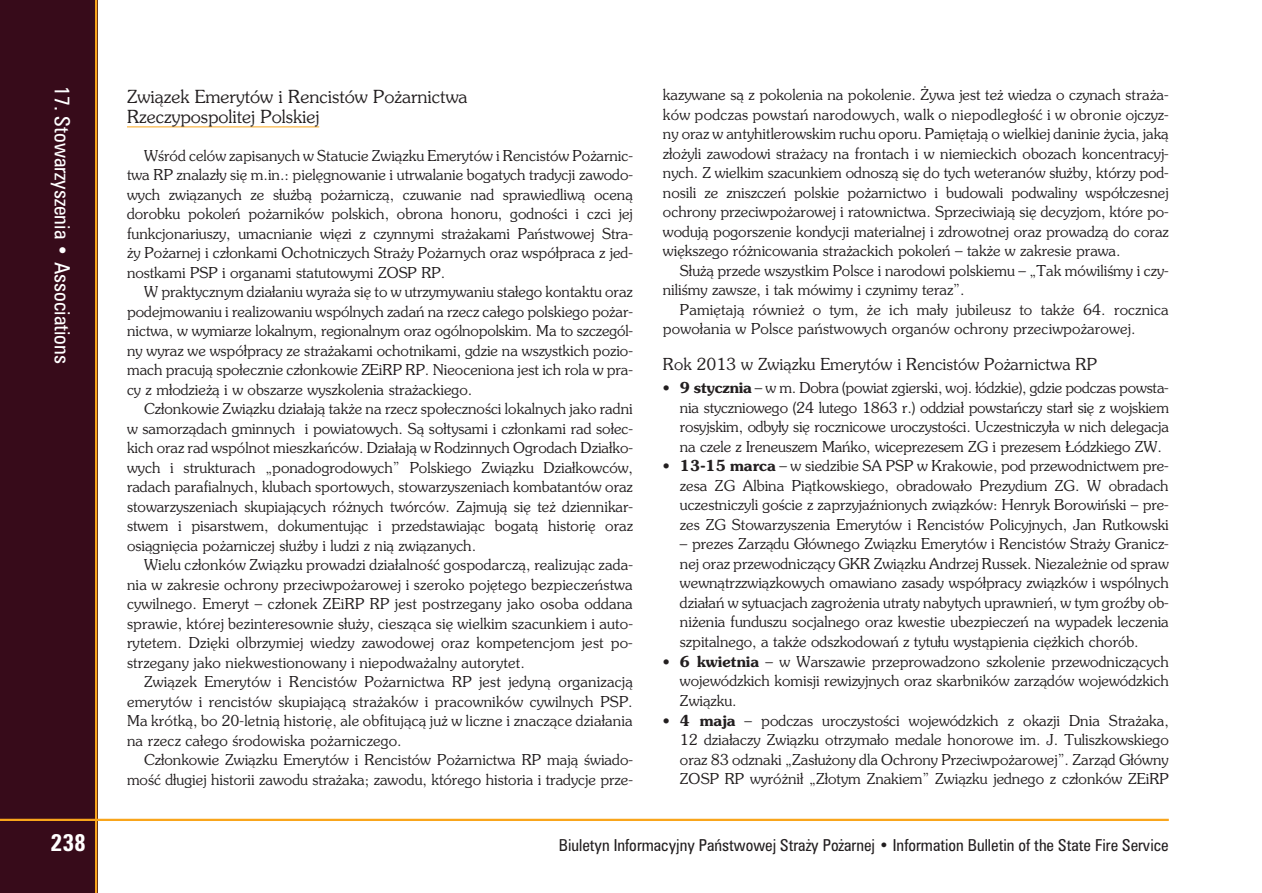
<style>
.page{position:relative;width:1262px;height:893px;background:#fff}
.page>*{position:absolute;margin:0;border:0;box-sizing:border-box;transform-origin:0 0}
.t1{font:700 24px "Zurich Cn EU";color:#fff}
.t2{font:21px "Zurich Cn EU";color:#fff}
.t3{font:18px/19.5px "Southern";color:#231f20}
.t4{font:16.5px "Zurich Cn EU";color:#231f20}
.t5{font:16.5px "Southern";color:#231f20}
.t6{font:15px/19.5px "Southern";color:#231f20;text-align:justify}
.s1{font-weight:700}
</style>
<div class="page">
<div style="left:0;top:0;width:97px;height:893px;background:#370b1a"></div>
<hr style="left:95px;top:0;width:2px;height:893px;background:#f9a51b">
<hr style="left:127px;top:127px;width:192px;height:1px;background:#f9a51b">
<hr style="left:0;top:819px;width:1169px;height:2px;background:#f9a51b">
<h2 class="t2" style="left:75px;top:86px;width:280px;rotate:90deg">17. Stowarzyszenia • Associations</h2>
<p class="t3" style="left:127px;top:88px;width:342px">Zwi¹zek Eme ry tów i Ren ci stów Po ¿ar ni c twa<br>Rze czypo spo li tej Pol skiej</p>
<p class="t6" style="left:127px;top:147px;width:507px;text-indent:17px">Wœród ce lów za pi sa nych w Sta tu cie Zwi¹zku Eme ry tów i Ren ci stów Po ¿ar ni c&shy;twa RP zna laz³y siê m.in.: pie lêg no wa nie i utrwa la nie bo ga tych tra dy cji za wo do - wych zwi¹za nych ze s³u¿b¹ po ¿a r nicz¹, czu wa nie nad spra wie d liw¹ ocen¹ do ro b ku po ko leñ po ¿a r ni ków pol skich, ob ro na ho no ru, god no œci i czci jej funkcjonariuszy, uma c nia nie wiê zi z czyn ny mi stra ¿a ka mi Pa ñ stwo wej Stra - ¿y Po ¿a r nej i cz³on ka mi Ocho t ni czych Stra ¿y Po ¿a r nych oraz wspó³pra ca z jed - no stka mi PSP i or ga na mi sta tu to wy mi ZOSP RP.</p>
<p class="t6" style="left:127px;top:283px;width:507px;text-indent:17px">W pra kty cz nym dzia³aniu wy ra ¿a siê to w utrzy my wa niu sta³ego kon ta ktu oraz po dej mo wa niu i rea li zo wa niu wspó l nych za dañ na rzecz ca³ego pol skie go po ¿ar - ni c twa, w wy mia rze lo ka l nym, re gio na l nym oraz ogól no po l skim. Ma to szcze gól - ny wy raz we wspó³pra cy ze stra ¿a ka mi ocho t ni ka mi, gdzie na wszy stkich po zio - mach pra cuj¹ spo³ecznie cz³on ko wie ZE iRP RP. Nie oce nio na jest ich rola w pra - cy z m³od zie¿¹ i w ob sza rze wy szko le nia stra ¿a c kie go.</p>
<p class="t6" style="left:127px;top:400px;width:507px;text-indent:17px">Cz³on ko wie Zwi¹zku dzia³aj¹ ta k ¿e na rzecz spo³ecz no œci lo ka l nych jako rad ni w sa morz¹dach gmin nych i po wia to wych. S¹ so³tysa mi i cz³on ka mi rad so³ec&shy;kich oraz rad wspól not mie sz ka ñ ców. Dzia³aj¹ w Ro dzin nych Ogro dach Dzia³ko - wych i stru ktu rach „ponad ogro do wych” Pol skie go Zwi¹zku Dzia³ko w ców, ra dach pa ra fia l nych, klu bach spo r to wych, sto wa rzy sze niach ko m ba tan tów oraz sto wa rzy sze niach sku piaj¹cych ró ¿ nych twó r ców. Za j muj¹ siê te¿ dzien ni ka r - stwem i pi sa r stwem, do ku men tuj¹c i przed sta wiaj¹c bo gat¹ hi sto riê oraz osi¹gniê cia po ¿a r ni czej s³u¿by i lu dzi z ni¹ zwi¹za nych.</p>
<p class="t6" style="left:127px;top:556px;width:507px;text-indent:17px">Wie lu cz³on ków Zwi¹zku pro wa dzi dzia³al noœæ go spo darcz¹, re a li zuj¹c za da - nia w za kre sie ochro ny prze ciwpo ¿a ro wej i sze ro ko po jê te go bez pie cze ñ stwa cy wi l ne go. Eme ryt – cz³onek ZE iRP RP jest post rze ga ny jako oso ba od da na spra wie, któ rej bez inte reso w nie s³u¿y, ciesz¹ca siê wie l kim sza cun kiem i au to - ry te tem. Dziê ki ol brzy miej wie dzy za wo do wej oraz ko m pe ten cjom jest po&shy;strze ga ny jako nie kwe stio nowa ny i nie pod wa¿a l ny au to ry tet.</p>
<p class="t6" style="left:127px;top:673px;width:507px;text-indent:17px">Zwi¹zek Eme ry tów i Ren ci stów Po ¿ar ni c twa RP jest je dyn¹ or ga ni zacj¹ eme ry tów i ren ci stów sku piaj¹c¹ stra ¿a ków i pra co w ni ków cy wi l nych PSP.<br>Ma krótk¹, bo 20-le t ni¹ hi sto riê, ale ob fi tuj¹c¹ ju¿ w li cz ne i znacz¹ce dzia³ania na rzecz ca³ego œro do wi ska po¿a r ni cze go.</p>
<p class="t6" style="left:127px;top:751px;width:507px;text-align:right">Cz³on ko wie Zwi¹zku Eme ry tów i Ren ci stów Po ¿ar ni c twa RP maj¹ œwia do - moœæ d³ugiej hi sto rii za wo du stra ¿a ka; za wo du, któ re go hi sto ria i tra dy cje prze -</p>
<p class="t6" style="left:663px;top:86px;width:507px">ka zy wa ne s¹ z poko le nia na po ko le nie. ¯ywa jest te¿ wie dza o czy nach stra ¿a - ków pod czas po wstañ na ro do wych, walk o nie pod leg³oœæ i w ob ro nie oj czy z - ny oraz w anty hit le ro wskim ru chu opo ru. Pa miê taj¹ o wie l kiej da ni nie ¿y cia, jak¹ z³o¿y li za wo do wi stra ¿a cy na fron tach i w nie mie c kich obo zach kon cen tracy j - nych. Z wie l kim sza cun kiem od nosz¹ siê do tych we te ra nów s³u¿by, któ rzy pod - no si li ze zni sz czeñ pol skie po ¿ar ni c two i bu do wa li pod wa li ny wspó³cze s nej ochro ny prze ciwpo ¿a ro wej i ra tow ni c twa. Sprze ci wiaj¹ siê de cy zjom, któ re po - wo duj¹ po go r sze nie kon dy cji ma te ria l nej i zdro wo t nej oraz pro wadz¹ do co raz wiê ksze go ró¿ ni co wa nia stra ¿a c kich po ko leñ – ta k ¿e w za kre sie pra wa.</p>
<p class="t6" style="left:663px;top:261px;width:507px;text-indent:17px">S³u¿¹ prze de wszy stkim Pol sce i na ro do wi pol skie mu – „Tak mó wi li œmy i czy&shy;ni li œmy za wsze, i tak mó wi my i czy ni my te raz”.</p>
<p class="t6" style="left:663px;top:300px;width:507px;text-indent:17px">Pa miê taj¹ rów nie¿ o tym, ¿e ich ma³y ju bi le usz to ta k ¿e 64. ro cz ni ca powo³ania w Pol sce pa ñ stwo wych or ga nów ochro ny prze ciwpo ¿a ro wej.</p>
<p class="t5" style="left:663px;top:357px;width:436px">Rok 2013 w Zwi¹zku Eme ry tów i Ren ci stów Po ¿ar ni c twa RP</p>
<p class="t6" style="left:680px;top:379px;width:491px;text-indent:-17px">• <span class="s1">9 sty cz nia</span> – w m. Do bra (po wiat zgie r ski, woj. ³ódzkie), gdzie pod czas po wsta - nia sty cz nio we go (24 lu te go 1863 r.) od dzia³ po wsta ñ czy star³ siê z wo j skiem ro sy j skim, odby³y siê ro cz ni co we uro czy sto œci. Ucze st ni czy³a w nich de le ga cja na cze le z Ire ne u szem Ma ñ ko, wi ce pre ze sem ZG i pre ze sem £ódz kie go ZW.</p>
<p class="t6" style="left:680px;top:457px;width:490px;text-indent:-17px">• <span class="s1">13-15 ma r ca</span> – w sie dzi bie SA PSP w Kra ko wie, pod prze wod ni c twem pre - ze sa ZG Al bi na Pi¹tko wskie go, ob ra do wa³o Pre zy dium ZG. W ob ra dach ucze st ni czy li go œcie z za przy jaŸ nio nych zwi¹zków: Hen ryk Bo ro wi ñ ski – pre - zes ZG Sto wa rzy sze nia Eme ry tów i Ren ci stów Po li cy j nych, Jan Ru t ko w ski</p>
<p class="t6" style="left:680px;top:535px;width:490px">– pre zes Zarz¹du G³ów ne go Zwi¹zku Eme ry tów i Ren ci stów Stra ¿y Gra ni cz - nej oraz prze wod nicz¹cy GKR Zwi¹zku An drzej Rus sek. Nie za le ¿ nie od spraw wewn¹trzzwi¹zko wych oma wia no za sa dy wspó³pra cy zwi¹zków i wspó l nych dzia³añ w sy tu a cjach za gro ¿e nia utra ty na by tych upra w nieñ, w tym gro Ÿ by ob - ni ¿e nia fun du szu so cja l ne go oraz kwe stie ube z pie czeñ na wy pa dek le cze nia szpi ta l ne go, a ta k ¿e od szko do wañ z tytu³u wyst¹pie nia ciê ¿ kich cho rób.</p>
<p class="t6" style="left:680px;top:653px;width:490px;text-indent:-17px">• <span class="s1">6 kwie t nia</span> – w Wa r sza wie prze pro wa dzo no szko le nie prze wod nicz¹cych wo je wó dz kich ko mi sji re wi zy j nych oraz skar b ni ków zarz¹dów wo je wó dz kich Zwi¹zku.</p>
<p class="t6" style="left:680px;top:711px;width:490px;text-indent:-17px">• <span class="s1">4 maja</span> – pod czas uro czy sto œci wo je wó dz kich z oka zji Dnia Stra ¿a ka, 12 dzia³aczy Zwi¹zku otrzy ma³o me da le ho no ro we im. J. Tuli sz ko wskie go oraz 83 od zna ki „Zas³u¿o ny dla Ochro ny Prze ciwpo ¿a ro wej”. Zarz¹d G³ówny ZOSP RP wyró ¿ ni³ „Z³otym Zna kiem” Zwi¹zku jed ne go z cz³on ków ZE iRP</p>
<h1 class="t1" style="left:50px;top:828px;width:37px">238</h1>
<p class="t4" style="left:559px;top:835px;width:611px">Biuletyn Informacyjny Pañstwowej Stra¿y Po¿arnej • Information Bulletin of the State Fire Service</p>
</div>
